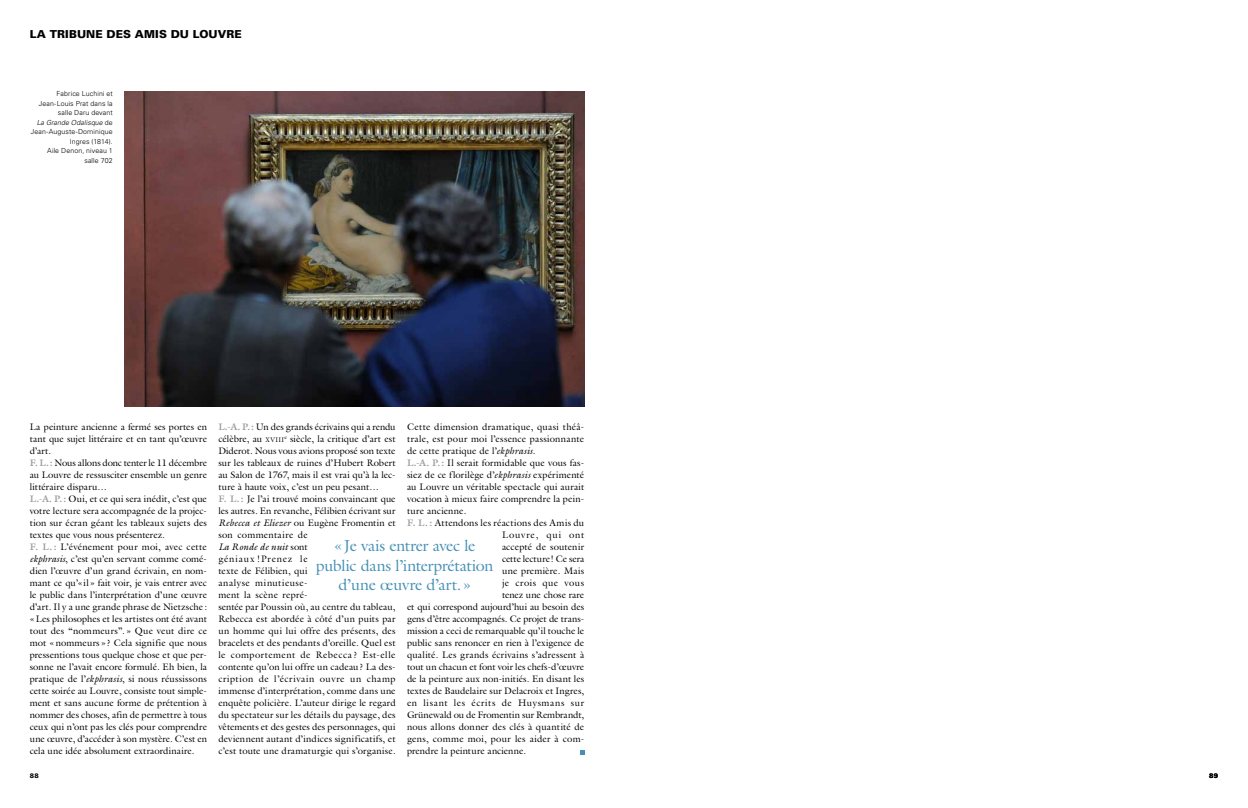
<style>
.page{position:relative;width:1248px;height:808px;background:#fff}
.page>*{position:absolute;margin:0;border:0;box-sizing:border-box;transform-origin:0 0}
.t1{font:16px/19.2px "Galliard Std";letter-spacing:-.025em;color:#4790b5;text-align:center}
.t2{font:900 11px "Univers LT Std";letter-spacing:.01em;color:#000}
.t3{font:9.5px/12px "Galliard Std";letter-spacing:.01em;color:#000}
.t4{font:9.5px "Galliard Std";letter-spacing:-.01em;color:#000}
.t5{font:9.5px "Galliard Std";letter-spacing:.04em;color:#000}
.t6{font:9.5px "Galliard Std";letter-spacing:-.015em;color:#000}
.t7{font:9.5px "Galliard Std";letter-spacing:.03em;color:#000}
.t8{font:9.5px "Galliard Std";letter-spacing:.06em;color:#000}
.t9{font:300 7px/9.5px "Univers LT Std";letter-spacing:.015em;color:#000;text-align:right}
.t10{font:900 6.5px "Univers LT Std";color:#000}
.s1{font-style:italic}
.s2{font-weight:700;color:#9c9e9f}
.s3{font-size:6.7px}
</style>
<div class="page">
<img style="left:124px;top:91px;width:460px;height:315px">
<svg style="left:580px;top:750px;width:4px;height:4px"></svg>
<p class="t2" style="left:30px;top:27px;width:213px">LA TRIBUNE DES AMIS DU LOUVRE</p>
<p class="t9" style="left:31px;top:89px;width:83px">Fabrice Luchini et<br>Jean-Louis Prat dans la salle Daru devant<br><span class="s1">La Grande Odalisque</span> de<br>Jean-Auguste-Dominique<br>Ingres (1814).<br>Aile Denon, niveau 1<br>salle 702</p>
<p class="t3" style="left:30px;top:421px;width:179px">La peinture ancienne a fermé ses portes en tant que sujet littéraire et en tant qu’œuvre d’art.<br><span class="s2">F. L.:</span> Nous allons donc tenter le 11 décembre au Louvre de ressusciter ensemble un genre littéraire disparu…<br><span class="s2">L.-A. P.:</span> Oui, et ce qui sera inédit, c’est que votre lecture sera accompagnée de la projec&shy;tion sur écran géant les tableaux sujets des textes que vous nous présenterez.<br><span class="s2">F. L. :</span> L’événement pour moi, avec cette <span class="s1">ekphrasis</span>, c’est qu’en servant comme comé&shy;dien l’œuvre d’un grand écrivain, en nom&shy;mant ce qu’« il» fait voir, je vais entrer avec le public dans l’interprétation d’une œuvre d’art. Il y a une grande phrase de Nietzsche : «Les philosophes et les artistes ont été avant tout des “nommeurs”. » Que veut dire ce mot «nommeurs » ? Cela signifie que nous pressentions tous quelque chose et que per&shy;sonne ne l’avait encore formulé. Eh bien, la pratique de l’<span class="s1">ekphrasis</span>, si nous réussissons cette soirée au Louvre, consiste tout simple&shy;ment et sans aucune forme de prétention à nommer des choses, afin de permettre à tous ceux qui n’ont pas les clés pour comprendre une œuvre, d’accéder à son mystère. C’est en cela une idée absolument extraordinaire.</p>
<p class="t3" style="left:218px;top:421px;width:179px"><span class="s2">L.-A. P.:</span> Un des grands écrivains qui a rendu célèbre, au <span class="s3">xviii</span><sup>e</sup> siècle, la critique d’art est Diderot. Nous vous avions proposé son texte sur les tableaux de ruines d’Hubert Robert au Salon de 1767, mais il est vrai qu’à la lec&shy;ture à haute voix, c’est un peu pesant…<br><span class="s2">F. L.:</span> Je l’ai trouvé moins convaincant que les autres. En revanche, Félibien écrivant sur <span class="s1">Rebecca et Eliezer</span> ou Eugène Fromentin et son commentaire de<br><span class="s1">La Ronde de nuit</span> sont<br>géniaux !Prenez le<br>texte de Félibien, qui<br>analyse minutieuse-<br>ment la scène repré-<br>sentée par Poussin où, au centre du tableau, Rebecca est abordée à côté d’un puits par un homme qui lui offre des présents, des bracelets et des pendants d’oreille. Quel est le comportement de Rebecca ? Est-elle contente qu’on lui offre un cadeau ? La des&shy;cription de l’écrivain ouvre un champ immense d’interprétation, comme dans une enquête policière. L’auteur dirige le regard du spectateur sur les détails du paysage, des vêtements et des gestes des personnages, qui deviennent autant d’indices significatifs, et c’est toute une dramaturgie qui s’organise.</p>
<p class="t3" style="left:407px;top:421px;width:179px">Cette dimension dramatique, quasi théâ-</p>
<p class="t3" style="left:407px;top:433px;width:179px">trale, est pour moi l’essence passionnante</p>
<p class="t3" style="left:407px;top:445px;width:130px">de cette pratique de l’<span class="s1">ekphrasis</span>.</p>
<p class="t3" style="left:407px;top:457px;width:179px"><span class="s2">L.-A. P.:</span> Il serait formidable que vous fas-</p>
<p class="t3" style="left:407px;top:469px;width:179px">siez de ce florilège d’<span class="s1">ekphrasis</span> expérimenté</p>
<p class="t3" style="left:407px;top:481px;width:179px">au Louvre un véritable spectacle qui aurait</p>
<p class="t3" style="left:407px;top:493px;width:179px">vocation à mieux faire comprendre la pein-</p>
<p class="t3" style="left:407px;top:505px;width:61px">ture ancienne.</p>
<p class="t7" style="left:407px;top:517px;width:179px"><span class="s2">F. L. :</span> Attendons les réactions des Amis du</p>
<p class="t3" style="left:502px;top:529px;width:84px">Louvre, qui ont</p>
<p class="t3" style="left:502px;top:541px;width:84px">accepté de soutenir</p>
<p class="t3" style="left:502px;top:553px;width:84px">cette lecture! Ce sera</p>
<p class="t3" style="left:502px;top:565px;width:84px">une première. Mais</p>
<p class="t3" style="left:502px;top:577px;width:84px">je crois que vous</p>
<p class="t3" style="left:502px;top:589px;width:84px">tenez une chose rare</p>
<p class="t6" style="left:407px;top:601px;width:179px">et qui correspond aujourd’hui au besoin des</p>
<p class="t4" style="left:407px;top:613px;width:179px">gens d’être accompagnés. Ce projet de trans-</p>
<p class="t3" style="left:407px;top:625px;width:179px">mission a ceci de remarquable qu’il touche le</p>
<p class="t3" style="left:407px;top:637px;width:179px">public sans renoncer en rien à l’exigence de</p>
<p class="t5" style="left:407px;top:649px;width:179px">qualité. Les grands écrivains s’adressent à</p>
<p class="t3" style="left:407px;top:661px;width:179px">tout un chacun et font voir les chefs-d’œuvre</p>
<p class="t3" style="left:407px;top:673px;width:179px">de la peinture aux non-initiés. En disant les</p>
<p class="t3" style="left:407px;top:685px;width:179px">textes de Baudelaire sur Delacroix et Ingres,</p>
<p class="t8" style="left:407px;top:697px;width:179px">en lisant les écrits de Huysmans sur</p>
<p class="t3" style="left:407px;top:709px;width:179px">Grünewald ou de Fromentin sur Rembrandt,</p>
<p class="t3" style="left:407px;top:721px;width:179px">nous allons donner des clés à quantité de</p>
<p class="t3" style="left:407px;top:733px;width:179px">gens, comme moi, pour les aider à com-</p>
<p class="t3" style="left:407px;top:745px;width:121px">prendre la peinture ancienne.</p>
<h1 class="t1" style="left:316px;top:536px;width:179px">«Je vais entrer avec le public dans l’interprétation d’une œuvre d’art.»</h1>
<p class="t10" style="left:30px;top:772px;width:11px">88</p>
<p class="t10" style="left:1208px;top:772px;width:11px">89</p>
</div>
